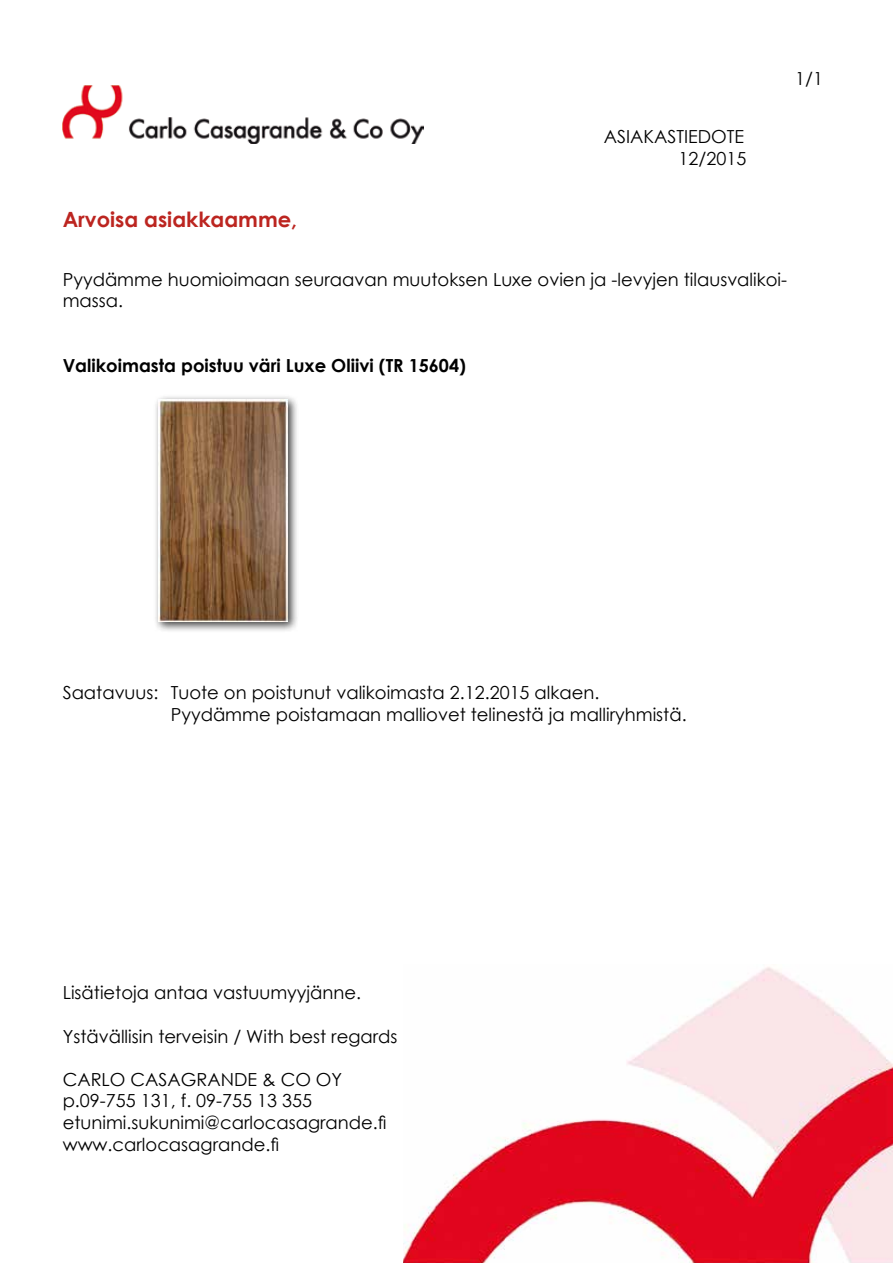
<style>
.page{position:relative;width:893px;height:1263px;background:#fff}
.page>*{position:absolute;margin:0;border:0;box-sizing:border-box;transform-origin:0 0}
.t1{font:700 21px "Century Gothic";color:#bc2520}
.t2{font:18px/21.6px "Century Gothic";color:#000}
.t3{font:700 18px "Century Gothic";color:#000}
</style>
<div class="page">
<img style="left:403px;top:967px;width:490px;height:296px">
<img style="left:63px;top:85px;width:361px;height:58px">
<div style="left:153px;top:394px;width:146px;height:239px;background:#000;opacity:.75"></div>
<img style="left:158px;top:400px;width:130px;height:222px">
<p class="t2" style="left:604px;top:126px;width:144px;text-align:right">ASIAKASTIEDOTE<br>12/2015</p>
<p class="t2" style="left:795px;top:67px;width:29px">1/1</p>
<p class="t1" style="left:63px;top:203px;width:236px">Arvoisa asiakkaamme,</p>
<p class="t2" style="left:63px;top:268px;width:726px">Pyydämme huomioimaan seuraavan muutoksen Luxe ovien ja -levyjen tilausvalikoi&shy;massa.</p>
<p class="t3" style="left:63px;top:352px;width:405px">Valikoimasta poistuu väri Luxe Oliivi (TR 15604)</p>
<p class="t2" style="left:171px;top:681px;width:517px;text-indent:-108px">Saatavuus: Tuote on poistunut valikoimasta 2.12.2015 alkaen.<br>Pyydämme poistamaan malliovet telinestä ja malliryhmistä.</p>
<p class="t2" style="left:63px;top:982px;width:300px">Lisätietoja antaa vastuumyyjänne.</p>
<p class="t2" style="left:63px;top:1025px;width:336px">Ystävällisin terveisin / With best regards</p>
<p class="t2" style="left:63px;top:1068px;width:325px">CARLO CASAGRANDE &amp; CO OY p.09-755 131, f. 09-755 13 355 etunimi.sukunimi@carlocasagrande.fi www.carlocasagrande.fi</p>
</div>
